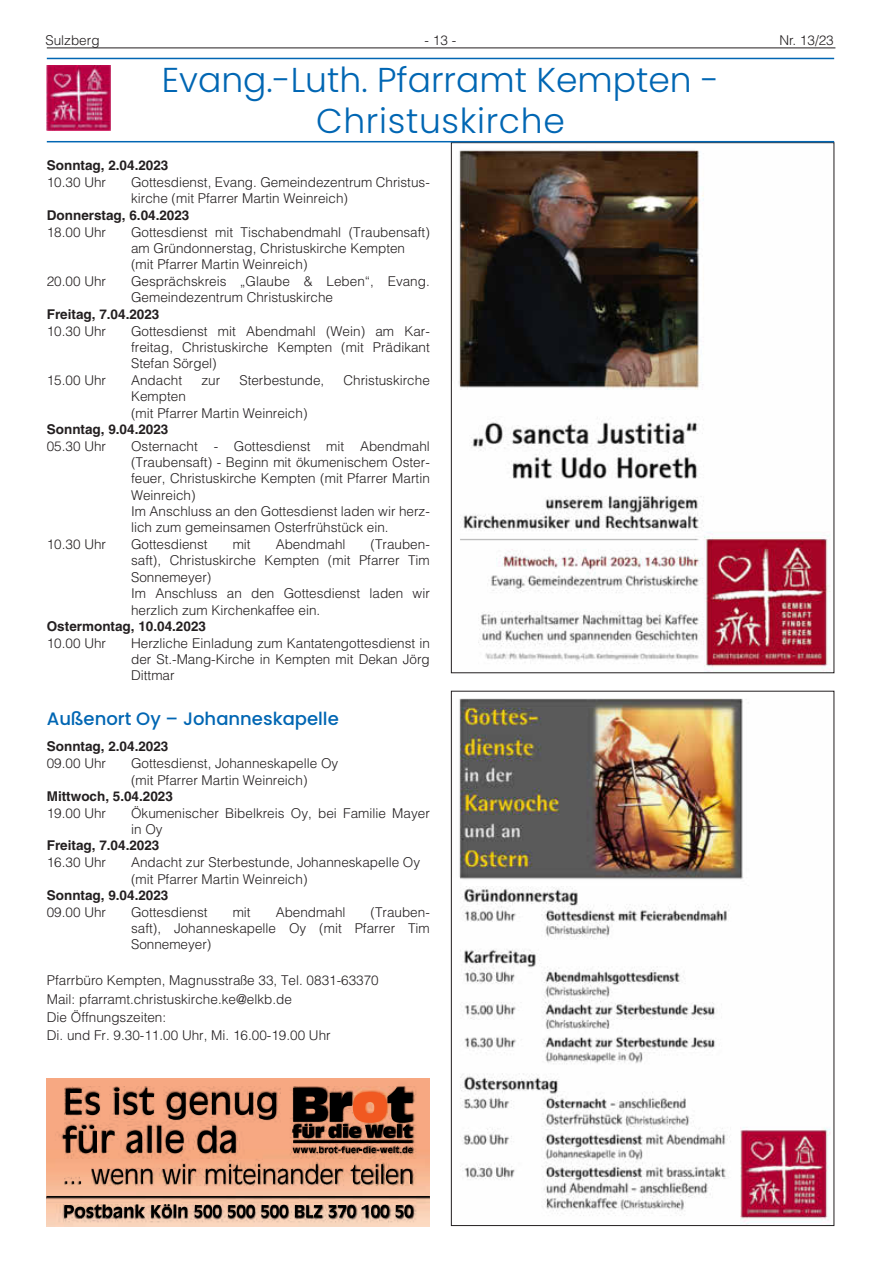
<style>
.page{position:relative;width:881px;height:1263px;background:#fff}
.page>*{position:absolute;margin:0;border:0;box-sizing:border-box;transform-origin:0 0}
.t1{font:300 34.5px/41.4px "Poppins";color:#0166b3;text-align:center}
.t2{font:500 18px "Poppins";color:#0166b3}
.t3{font:300 13.5px/16.2px "Helvetica LT";color:#231f20}
.t4{font:700 13.5px "Helvetica LT";color:#231f20}
</style>
<div class="page">
<hr style="left:47px;top:48px;width:788px;height:1px;background:#231f20">
<img style="left:458px;top:150px;width:372px;height:521px">
<img style="left:459px;top:698px;width:372px;height:526px">
<img style="left:47px;top:66px;width:63px;height:65px">
<hr style="left:47px;top:58px;width:786px;height:1px;background:#0166b3">
<hr style="left:47px;top:141px;width:786px;height:1px;background:#0166b3">
<img style="left:47px;top:1078px;width:382px;height:149px">
<hr style="left:47px;top:1196px;width:382px;height:1px;background:#000">
<svg style="left:63px;top:1087px;width:350px;height:131px;background:#ac7a61"></svg>
<p class="t3" style="left:45px;top:32px;width:56px">Sulzberg</p>
<p class="t3" style="left:424px;top:32px;width:33px">- 13 -</p>
<p class="t3" style="left:779px;top:32px;width:56px">Nr. 13/23</p>
<h1 class="t1" style="left:162px;top:59px;width:558px">Evang.-Luth. Pfarramt Kempten -<br>Christuskirche</h1>
<p class="t4" style="left:47px;top:157px;width:123px">Sonntag, 2.04.2023</p>
<p class="t3" style="left:47px;top:174px;width:61px">10.30 Uhr</p>
<p class="t3" style="left:131px;top:174px;width:300px">Gottesdienst, Evang. Gemeindezentrum Christus&shy;kirche (mit Pfarrer Martin Weinreich)</p>
<p class="t4" style="left:47px;top:207px;width:144px">Donnerstag, 6.04.2023</p>
<p class="t3" style="left:47px;top:223px;width:61px">18.00 Uhr</p>
<p class="t3" style="left:131px;top:223px;width:300px">Gottesdienst mit Tischabendmahl (Traubensaft) am Gründonnerstag, Christuskirche Kempten (mit Pfarrer Martin Weinreich)</p>
<p class="t3" style="left:47px;top:273px;width:61px">20.00 Uhr</p>
<p class="t3" style="left:131px;top:273px;width:300px">Gesprächskreis „Glaube &amp; Leben“, Evang.<br>Gemeindezentrum Christuskirche</p>
<p class="t4" style="left:47px;top:306px;width:114px">Freitag, 7.04.2023</p>
<p class="t3" style="left:47px;top:323px;width:61px">10.30 Uhr</p>
<p class="t3" style="left:131px;top:323px;width:300px;text-align:justify">Gottesdienst mit Abendmahl (Wein) am Kar&shy;freitag, Christuskirche Kempten (mit Prädikant Stefan Sörgel)</p>
<p class="t3" style="left:47px;top:372px;width:61px">15.00 Uhr</p>
<p class="t3" style="left:131px;top:372px;width:53px">Andacht</p>
<p class="t3" style="left:201px;top:372px;width:20px">zur</p>
<p class="t3" style="left:239px;top:372px;width:86px">Sterbestunde,</p>
<p class="t3" style="left:343px;top:372px;width:88px">Christuskirche</p>
<p class="t3" style="left:131px;top:388px;width:178px;line-height:16.8px">Kempten<br>(mit Pfarrer Martin Weinreich)</p>
<p class="t4" style="left:47px;top:421px;width:123px">Sonntag, 9.04.2023</p>
<p class="t3" style="left:47px;top:438px;width:61px">05.30 Uhr</p>
<p class="t3" style="left:131px;top:438px;width:300px">Osternacht - Gottesdienst mit Abendmahl (Traubensaft) - Beginn mit ökumenischem Oster&shy;feuer, Christuskirche Kempten (mit Pfarrer Martin Weinreich)<br>Im Anschluss an den Gottesdienst laden wir herz&shy;lich zum gemeinsamen Osterfrühstück ein.</p>
<p class="t3" style="left:47px;top:536px;width:61px">10.30 Uhr</p>
<p class="t3" style="left:131px;top:536px;width:78px">Gottesdienst</p>
<p class="t3" style="left:232px;top:536px;width:19px">mit</p>
<p class="t3" style="left:275px;top:536px;width:71px">Abendmahl</p>
<p class="t3" style="left:131px;top:536px;width:300px;text-indent:239px">(Trauben&shy;saft), Christuskirche Kempten (mit Pfarrer Tim<br>Sonnemeyer)<br>Im Anschluss an den Gottesdienst laden wir herzlich zum Kirchenkaffee ein.</p>
<p class="t4" style="left:47px;top:618px;width:161px">Ostermontag, 10.04.2023</p>
<p class="t3" style="left:47px;top:635px;width:61px">10.00 Uhr</p>
<p class="t3" style="left:131px;top:635px;width:300px;text-align:justify">Herzliche Einladung zum Kantatengottesdienst in der St.-Mang-Kirche in Kempten mit Dekan Jörg Dittmar</p>
<h2 class="t2" style="left:47px;top:708px;width:293px">Außenort Oy – Johanneskapelle</h2>
<p class="t4" style="left:47px;top:738px;width:123px">Sonntag, 2.04.2023</p>
<p class="t3" style="left:47px;top:755px;width:61px">09.00 Uhr</p>
<p class="t3" style="left:131px;top:754px;width:209px;line-height:16.8px">Gottesdienst, Johanneskapelle Oy (mit Pfarrer Martin Weinreich)</p>
<p class="t4" style="left:47px;top:788px;width:128px">Mittwoch, 5.04.2023</p>
<p class="t3" style="left:47px;top:805px;width:61px">19.00 Uhr</p>
<p class="t3" style="left:131px;top:805px;width:300px">Ökumenischer Bibelkreis Oy, bei Familie Mayer in Oy</p>
<p class="t4" style="left:47px;top:837px;width:114px">Freitag, 7.04.2023</p>
<p class="t3" style="left:47px;top:854px;width:61px">16.30 Uhr</p>
<p class="t3" style="left:131px;top:854px;width:290px;line-height:16.8px">Andacht zur Sterbestunde, Johanneskapelle Oy (mit Pfarrer Martin Weinreich)</p>
<p class="t4" style="left:47px;top:887px;width:123px">Sonntag, 9.04.2023</p>
<p class="t3" style="left:47px;top:904px;width:61px">09.00 Uhr</p>
<p class="t3" style="left:131px;top:904px;width:78px">Gottesdienst</p>
<p class="t3" style="left:232px;top:904px;width:19px">mit</p>
<p class="t3" style="left:275px;top:904px;width:71px">Abendmahl</p>
<p class="t3" style="left:131px;top:904px;width:300px;text-align:justify;text-indent:239px">(Trauben&shy;saft), Johanneskapelle Oy (mit Pfarrer Tim Sonnemeyer)</p>
<p class="t3" style="left:47px;top:971px;width:333px;line-height:18.3px">Pfarrbüro Kempten, Magnusstraße 33, Tel. 0831-63370<br>Mail: pfarramt.christuskirche.ke@elkb.de<br>Die Öffnungszeiten:<br>Di. und Fr. 9.30-11.00 Uhr, Mi. 16.00-19.00 Uhr</p>
</div>
